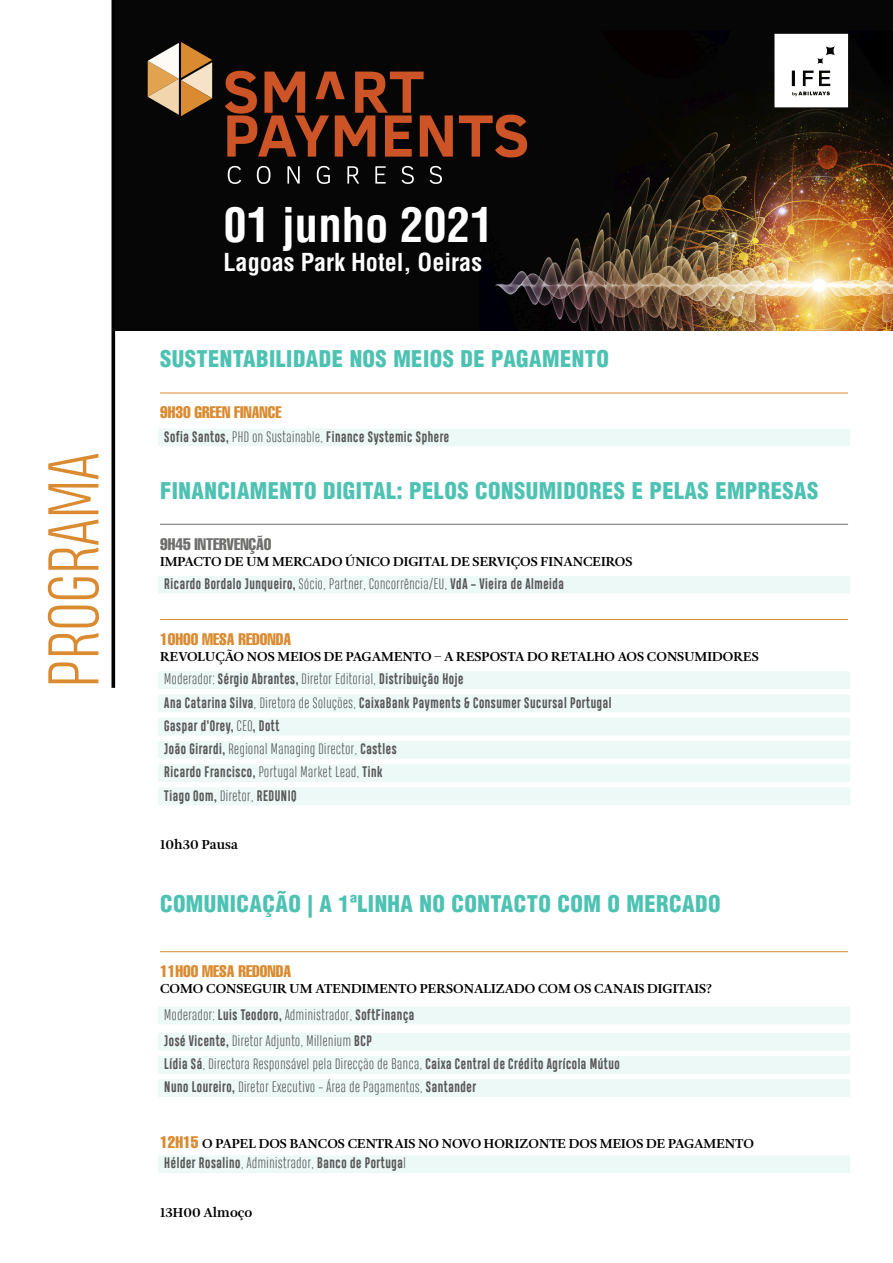
<style>
.page{position:relative;width:893px;height:1263px;background:#fff}
.page>*{position:absolute;margin:0;border:0;box-sizing:border-box;transform-origin:0 0}
.t1{font:300 67.5px "Heading Smallcase Pro Trial";color:#da8b31}
.t2{font:700 condensed 46.8px "Helvetica LT Std";color:#fff}
.t3{font:700 condensed 24.15px "Helvetica LT Std";color:#fff}
.t4{font:900 condensed 22.5px "Helvetica LT Std";letter-spacing:.02em;color:#4dc2b3}
.t5{font:16.5px "Helvetica LT Std Comp";color:#da8b31}
.t6{font:16.5px "Helvetica LT Std Comp";color:#6f6f6e}
.t7{font:700 14.25px/23.2px "Heading Compressed Pro";letter-spacing:.04em;color:#585857}
.t8{font:300 14.25px/26.2px "Heading Compressed Pro";letter-spacing:.04em;color:#585857}
.t9{font:700 13.5px "Amalia Pro";color:#000}
.s1{font-weight:300}
.s2{font-weight:700}
.s3{font-family:"Helvetica LT Std Comp";font-weight:400;font-size:16.5px;color:#da8b31}
</style>
<div class="page">
<hr style="left:160px;top:393px;width:688px;height:1px;background:#da8b31">
<div style="left:158px;top:428px;width:692px;height:18px;background:#edf9f7;border-radius:2px"></div>
<hr style="left:160px;top:524px;width:688px;height:1px;background:#6f6f6e">
<div style="left:158px;top:576px;width:692px;height:18px;background:#edf9f7;border-radius:2px"></div>
<hr style="left:160px;top:619px;width:688px;height:1px;background:#da8b31">
<div style="left:158px;top:671px;width:692px;height:18px;background:#edf9f7;border-radius:2px"></div>
<div style="left:158px;top:694px;width:692px;height:18px;background:#edf9f7;border-radius:2px"></div>
<div style="left:158px;top:718px;width:692px;height:17px;background:#edf9f7;border-radius:2px"></div>
<div style="left:158px;top:741px;width:692px;height:18px;background:#edf9f7;border-radius:2px"></div>
<div style="left:158px;top:764px;width:692px;height:18px;background:#edf9f7;border-radius:2px"></div>
<div style="left:158px;top:787px;width:692px;height:18px;background:#edf9f7;border-radius:2px"></div>
<hr style="left:160px;top:951px;width:688px;height:1px;background:#da8b31">
<div style="left:158px;top:1006px;width:692px;height:18px;background:#edf9f7;border-radius:2px"></div>
<div style="left:158px;top:1033px;width:692px;height:17px;background:#edf9f7;border-radius:2px"></div>
<div style="left:158px;top:1056px;width:692px;height:18px;background:#edf9f7;border-radius:2px"></div>
<div style="left:158px;top:1079px;width:692px;height:18px;background:#edf9f7;border-radius:2px"></div>
<div style="left:158px;top:1155px;width:692px;height:18px;background:#edf9f7;border-radius:2px"></div>
<hr style="left:112px;top:0;width:3px;height:688px;background:#000">
<img style="left:115px;top:0;width:778px;height:330px">
<svg style="left:774px;top:34px;width:74px;height:73px"></svg>
<svg style="left:459px;top:115px;width:68px;height:42px;background:#5f2914"></svg>
<svg style="left:225px;top:71px;width:228px;height:86px;background:#592613"></svg>
<svg style="left:228px;top:166px;width:13px;height:18px"></svg>
<svg style="left:257px;top:166px;width:13px;height:18px"></svg>
<svg style="left:287px;top:166px;width:13px;height:18px"></svg>
<svg style="left:317px;top:166px;width:13px;height:18px"></svg>
<svg style="left:347px;top:166px;width:12px;height:18px"></svg>
<svg style="left:375px;top:166px;width:11px;height:18px"></svg>
<svg style="left:401px;top:166px;width:13px;height:18px"></svg>
<svg style="left:430px;top:166px;width:12px;height:18px"></svg>
<svg style="left:148px;top:42px;width:64px;height:74px;background:#a6865f"></svg>
<h1 class="t1" style="left:35px;top:688px;width:236px;rotate:-90deg">PROGRAMA</h1>
<h2 class="t2" style="left:223px;top:195px;width:272px">01 junho 2021</h2>
<h3 class="t3" style="left:223px;top:247px;width:260px">Lagoas Park Hotel, Oeiras</h3>
<h3 class="t4" style="left:160px;top:344px;width:450px">SUSTENTABILIDADE NOS MEIOS DE PAGAMENTO</h3>
<p class="t5" style="left:160px;top:402px;width:123px">9H30 GREEN FINANCE</p>
<p class="t7" style="left:164px;top:426px;width:286px">Sofia Santos, <span class="s1">PHD on Sustainable,</span> Finance Systemic Sphere</p>
<h3 class="t4" style="left:160px;top:477px;width:660px">FINANCIAMENTO DIGITAL: PELOS CONSUMIDORES E PELAS EMPRESAS</h3>
<p class="t6" style="left:160px;top:533px;width:113px">9H45 INTERVENÇÃO</p>
<p class="t9" style="left:160px;top:553px;width:474px">IMPACTO DE UM MERCADO ÚNICO DIGITAL DE SERVIÇOS FINANCEIROS</p>
<p class="t7" style="left:164px;top:574px;width:401px">Ricardo Bordalo Junqueiro, <span class="s1">Sócio, Partner, Concorrência/EU,</span> VdA – Vieira de Almeida</p>
<p class="t5" style="left:160px;top:628px;width:132px">10H00 MESA REDONDA</p>
<p class="t9" style="left:160px;top:648px;width:600px">REVOLUÇÃO NOS MEIOS DE PAGAMENTO – A RESPOSTA DO RETALHO AOS CONSUMIDORES</p>
<p class="t7" style="left:164px;top:669px;width:449px"><span class="s1">Moderador:</span> Sérgio Abrantes, <span class="s1">Diretor Editorial,</span> Distribuição Hoje<br>Ana Catarina Silva<span class="s1">, Diretora de Soluções,</span> CaixaBank Payments &amp; Consumer Sucursal Portugal Gaspar d’Orey, <span class="s1">CEO</span>, Dott<br>João Girardi, <span class="s1">Regional Managing Director,</span> Castles<br>Ricardo Francisco, <span class="s1">Portugal Market Lead,</span> Tink<br>Tiago Oom, <span class="s1">Diretor,</span> REDUNIQ</p>
<p class="t9" style="left:160px;top:836px;width:80px">10h30 Pausa</p>
<h3 class="t4" style="left:160px;top:890px;width:562px">COMUNICAÇÃO | A 1ªLINHA NO CONTACTO COM O MERCADO</h3>
<p class="t5" style="left:160px;top:961px;width:132px">11H00 MESA REDONDA</p>
<p class="t9" style="left:160px;top:980px;width:553px">COMO CONSEGUIR UM ATENDIMENTO PERSONALIZADO COM OS CANAIS DIGITAIS?</p>
<p class="t8" style="left:164px;top:1003px;width:251px">Moderador: <span class="s2">Luis Teodoro,</span> Administrador, <span class="s2">SoftFinança<br>José Vicente,</span> Diretor Adjunto, Millenium <span class="s2">BCP</span></p>
<p class="t8" style="left:164px;top:1054px;width:457px;line-height:23.2px"><span class="s2">Lídia Sá</span>, Directora Responsável pela Direcção de Banca, <span class="s2">Caixa Central de Crédito Agrícola Mútuo<br>Nuno Loureiro,</span> Diretor Executivo – Área de Pagamentos, <span class="s2">Santander</span></p>
<p class="t9" style="left:160px;top:1135px;width:596px"><span class="s3">12H15</span> O PAPEL DOS BANCOS CENTRAIS NO NOVO HORIZONTE DOS MEIOS DE PAGAMENTO</p>
<p class="t7" style="left:164px;top:1153px;width:243px">Hélder Rosalino<span class="s1">, Administrador,</span> Banco de Portuga<span class="s1">l</span></p>
<p class="t9" style="left:160px;top:1204px;width:94px">13H00 Almoço</p>
</div>
